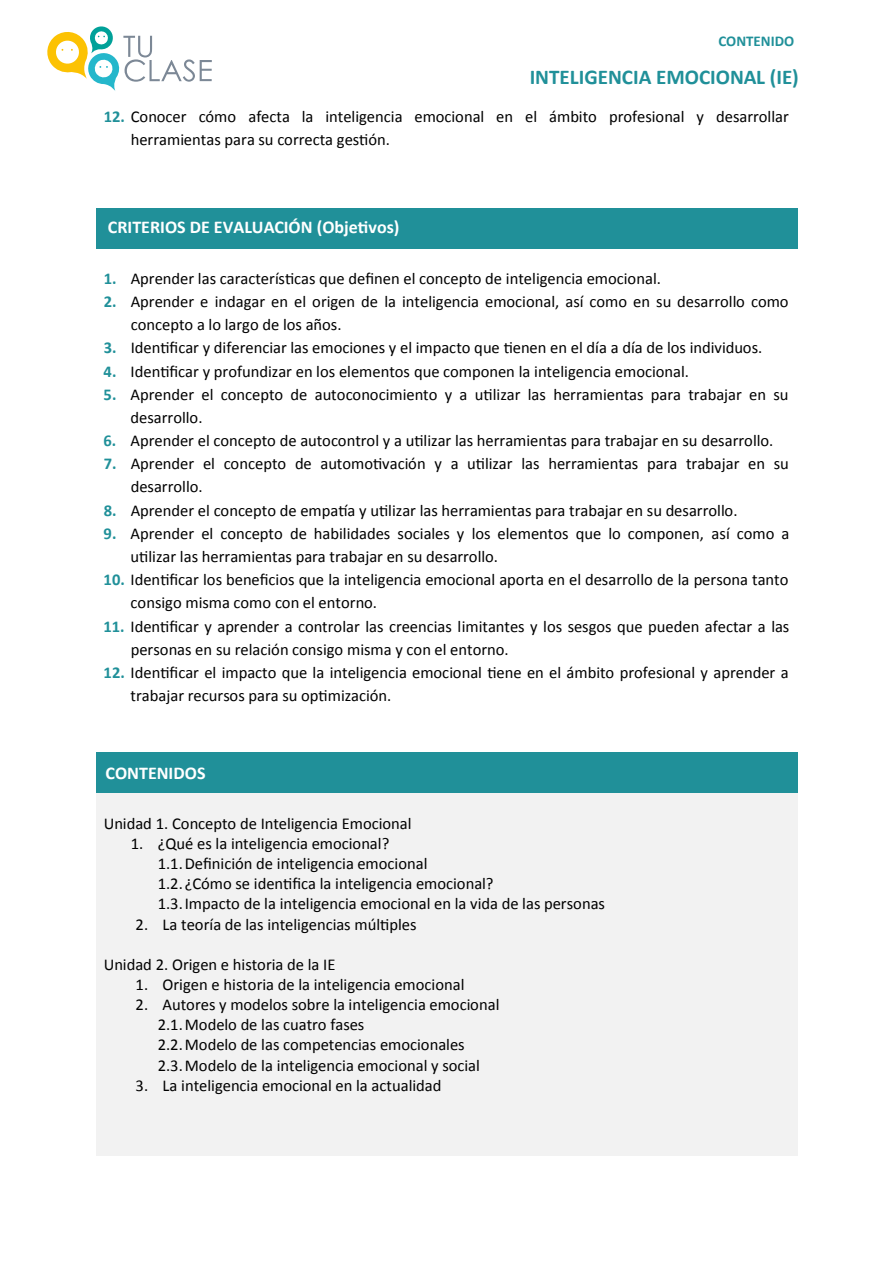
<style>
.page{position:relative;width:893px;height:1263px;background:#fff}
.page>*{position:absolute;margin:0;border:0;box-sizing:border-box;transform-origin:0 0}
.t1{font:700 21px "Calibri";color:#209099}
.t2{font:700 18px "Calibri";color:#fff}
.t3{font:16.5px/20.1px "Calibri";color:#000}
.t4{font:700 15px "Calibri";color:#209099}
.s1{font-weight:700;color:#209099}
</style>
<div class="page">
<div style="left:96px;top:208px;width:702px;height:40px;background:#209099"></div>
<div style="left:96px;top:753px;width:702px;height:40px;background:#209099"></div>
<div style="left:96px;top:793px;width:702px;height:363px;background:#f2f2f2"></div>
<svg style="left:47px;top:26px;width:165px;height:65px"></svg>
<p class="t4" style="left:718px;top:30px;width:77px">CONTENIDO</p>
<p class="t1" style="left:530px;top:62px;width:271px">INTELIGENCIA EMOCIONAL (IE)</p>
<p class="t3" style="left:131px;top:104px;width:660px;line-height:23.2px;text-indent:-27px"><span class="s1">12.</span> Conocer cómo afecta la inteligencia emocional en el ámbito profesional y desarrollar herramientas para su correcta gestión.</p>
<p class="t2" style="left:108px;top:214px;width:293px">CRITERIOS DE EVALUACIÓN (Objetivos)</p>
<p class="t3" style="left:104px;top:268px;width:559px"><span class="s1">1.</span> Aprender las características que definen el concepto de inteligencia emocional.</p>
<p class="t3" style="left:131px;top:289px;width:659px;line-height:23.2px;text-indent:-27px"><span class="s1">2.</span> Aprender e indagar en el origen de la inteligencia emocional, así como en su desarrollo como concepto a lo largo de los años.</p>
<p class="t3" style="left:104px;top:337px;width:660px"><span class="s1">3.</span> Identificar y diferenciar las emociones y el impacto que tienen en el día a día de los individuos.</p>
<p class="t3" style="left:104px;top:360px;width:587px"><span class="s1">4.</span> Identificar y profundizar en los elementos que componen la inteligencia emocional.</p>
<p class="t3" style="left:131px;top:382px;width:660px;line-height:23.1px;text-indent:-27px"><span class="s1">5.</span> Aprender el concepto de autoconocimiento y a utilizar las herramientas para trabajar en su desarrollo.</p>
<p class="t3" style="left:104px;top:430px;width:671px"><span class="s1">6.</span> Aprender el concepto de autocontrol y a utilizar las herramientas para trabajar en su desarrollo.</p>
<p class="t3" style="left:131px;top:452px;width:660px;line-height:23.1px;text-indent:-27px"><span class="s1">7.</span> Aprender el concepto de automotivación y a utilizar las herramientas para trabajar en su desarrollo.</p>
<p class="t3" style="left:104px;top:499px;width:635px"><span class="s1">8.</span> Aprender el concepto de empatía y utilizar las herramientas para trabajar en su desarrollo.</p>
<p class="t3" style="left:131px;top:521px;width:660px;line-height:23.1px;text-indent:-27px"><span class="s1">9.</span> Aprender el concepto de habilidades sociales y los elementos que lo componen, así como a utilizar las herramientas para trabajar en su desarrollo.</p>
<p class="t3" style="left:131px;top:567px;width:659px;line-height:23.2px;text-indent:-27px"><span class="s1">10.</span> Identificar los beneficios que la inteligencia emocional aporta en el desarrollo de la persona tanto consigo misma como con el entorno.</p>
<p class="t3" style="left:131px;top:614px;width:660px;line-height:23.1px;text-indent:-27px"><span class="s1">11.</span> Identificar y aprender a controlar las creencias limitantes y los sesgos que pueden afectar a las personas en su relación consigo misma y con el entorno.</p>
<p class="t3" style="left:131px;top:660px;width:660px;line-height:23.2px;text-indent:-27px"><span class="s1">12.</span> Identificar el impacto que la inteligencia emocional tiene en el ámbito profesional y aprender a trabajar recursos para su optimización.</p>
<p class="t2" style="left:106px;top:760px;width:102px">CONTENIDOS</p>
<p class="t3" style="left:104px;top:813px;width:309px">Unidad 1. Concepto de Inteligencia Emocional</p>
<p class="t3" style="left:158px;top:833px;width:449px;text-indent:-27px">1. ¿Qué es la inteligencia emocional?<br>1.1.Definición de inteligencia emocional<br>1.2.¿Cómo se identifica la inteligencia emocional?<br>1.3.Impacto de la inteligencia emocional en la vida de las personas</p>
<p class="t3" style="left:136px;top:913px;width:282px">2. La teoría de las inteligencias múltiples</p>
<p class="t3" style="left:104px;top:954px;width:233px">Unidad 2. Origen e historia de la IE</p>
<p class="t3" style="left:136px;top:974px;width:330px">1. Origen e historia de la inteligencia emocional</p>
<p class="t3" style="left:158px;top:994px;width:343px;text-indent:-22px">2. Autores y modelos sobre la inteligencia emocional 2.1.Modelo de las cuatro fases<br>2.2.Modelo de las competencias emocionales 2.3.Modelo de la inteligencia emocional y social</p>
<p class="t3" style="left:136px;top:1074px;width:307px">3. La inteligencia emocional en la actualidad</p>
</div>
